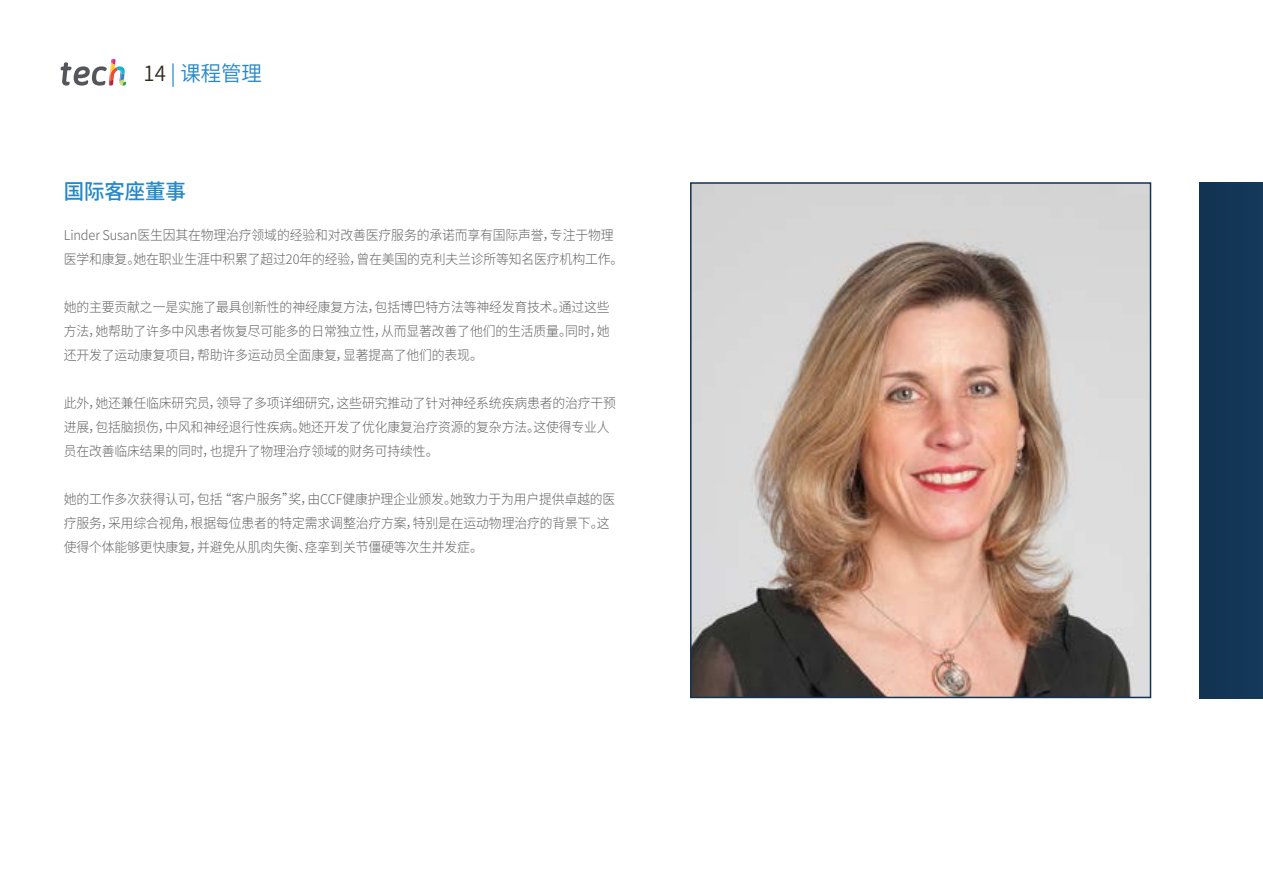
<style>
.page{position:relative;width:1263px;height:893px;background:#fff}
.page>*{position:absolute;margin:0;border:0;box-sizing:border-box;transform-origin:0 0}
.t1{font:21px "Source Han Sans CN";color:#2488c9}
.t2{font:500 21px "Source Han Sans CN";color:#2488c9}
.t3{font:300 13.5px/24px "Source Han Sans CN";letter-spacing:-.01em;color:#656565;scale:.95 1}
.s1{color:#312e20}
</style>
<div class="page">
<div style="left:1199px;top:182px;width:64px;height:516px;background:#133556"></div>
<img style="left:693px;top:185px;width:455px;height:510px">
<div style="left:690px;top:182px;width:461px;height:516px;border:2px solid #123352"></div>
<svg style="left:61px;top:59px;width:65px;height:27px"></svg>
<h1 class="t1" style="left:144px;top:61px;width:120px"><span class="s1">14</span> | 课程管理</h1>
<h1 class="t2" style="left:64px;top:179px;width:124px">国际客座董事</h1>
<p class="t3" style="left:64px;top:224px;width:591px">Linder Susan医生因其在物理治疗领域的经验和对改善医疗服务的承诺而享有国际声誉，专注于物理医学和康复。她在职业生涯中积累了超过20年的经验，曾在美国的克利夫兰诊所等知名医疗机构工作。</p>
<p class="t3" style="left:64px;top:296px;width:576px;text-align:justify">她的主要贡献之一是实施了最具创新性的神经康复方法，包括博巴特方法等神经发育技术。通过这些方法，她帮助了许多中风患者恢复尽可能多的日常独立性，从而显著改善了他们的生活质量。同时，她还开发了运动康复项目，帮助许多运动员全面康复，显著提高了他们的表现。</p>
<p class="t3" style="left:64px;top:392px;width:583px">此外，她还兼任临床研究员，领导了多项详细研究，这些研究推动了针对神经系统疾病患者的治疗干预进展，包括脑损伤，中风和神经退行性疾病。她还开发了优化康复治疗资源的复杂方法。这使得专业人员在改善临床结果的同时，也提升了物理治疗领域的财务可持续性。</p>
<p class="t3" style="left:64px;top:488px;width:582px">她的工作多次获得认可，包括“客户服务”奖，由CCF健康护理企业颁发。她致力于为用户提供卓越的医疗服务，采用综合视角，根据每位患者的特定需求调整治疗方案，特别是在运动物理治疗的背景下。这使得个体能够更快康复，并避免从肌肉失衡、痉挛到关节僵硬等次生并发症。</p>
</div>
